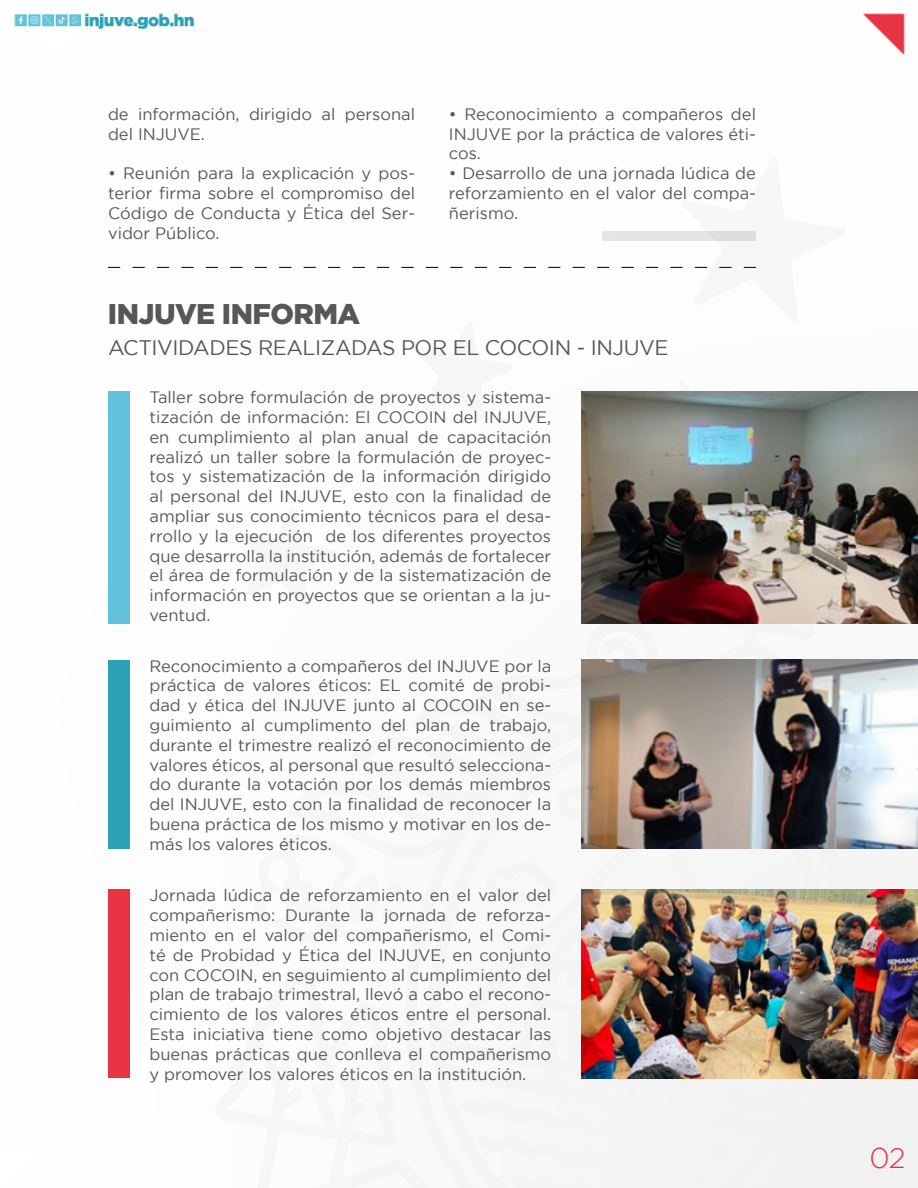
<style>
.page{position:relative;width:918px;height:1188px;background:#fff}
.page>*{position:absolute;margin:0;border:0;box-sizing:border-box;transform-origin:0 0}
.t1{font:900 28.5px "Gotham";letter-spacing:-.02em;color:#575756}
.t2{font:300 28.5px "Gotham";color:#e73443}
.t3{font:21px "Gotham";letter-spacing:-.02em;color:#575756}
.t4{font:16.5px/19.8px "Gotham";color:#575756;text-align:justify}
</style>
<div class="page">
<img style="left:14px;top:13px;width:904px;height:1175px">
<svg style="left:108px;top:267px;width:648px;height:1px"></svg>
<div style="left:602px;top:231px;width:154px;height:9px;background:#e4e4e4"></div>
<div style="left:108px;top:391px;width:22px;height:233px;background:#61c2da"></div>
<div style="left:108px;top:660px;width:22px;height:189px;background:#2da2b5"></div>
<div style="left:108px;top:889px;width:22px;height:189px;background:#e73443"></div>
<img style="left:581px;top:391px;width:337px;height:233px">
<img style="left:581px;top:660px;width:337px;height:189px">
<img style="left:581px;top:889px;width:337px;height:189px">
<p class="t4" style="left:108px;top:104px;width:309px">de información, dirigido al personal del INJUVE.</p>
<p class="t4" style="left:108px;top:163px;width:309px">• Reunión para la explicación y pos&shy;terior firma sobre el compromiso del Código de Conducta y Ética del Ser&shy;vidor Público.</p>
<p class="t4" style="left:449px;top:104px;width:309px">• Reconocimiento a compañeros del INJUVE por la práctica de valores éti&shy;cos.</p>
<p class="t4" style="left:449px;top:163px;width:309px">• Desarrollo de una jornada lúdica de reforzamiento en el valor del compa&shy;ñerismo.</p>
<h1 class="t1" style="left:108px;top:297px;width:254px">INJUVE INFORMA</h1>
<p class="t3" style="left:108px;top:336px;width:562px">ACTIVIDADES REALIZADAS POR EL COCOIN - INJUVE</p>
<p class="t4" style="left:149px;top:387px;width:403px">Taller sobre formulación de proyectos y sistema&shy;tización de información: El COCOIN del INJUVE, en cumplimiento al plan anual de capacitación realizó un taller sobre la formulación de proyec&shy;tos y sistematización de la información dirigido al personal del INJUVE, esto con la finalidad de ampliar sus conocimiento técnicos para el desa&shy;rrollo y la ejecución de los diferentes proyectos que desarrolla la institución, además de fortalecer el área de formulación y de la sistematización de información en proyectos que se orientan a la ju&shy;ventud.</p>
<p class="t4" style="left:149px;top:656px;width:403px">Reconocimiento a compañeros del INJUVE por la práctica de valores éticos: EL comité de probi&shy;dad y ética del INJUVE junto al COCOIN en se&shy;guimiento al cumplimento del plan de trabajo, durante el trimestre realizó el reconocimiento de valores éticos, al personal que resultó selecciona&shy;do durante la votación por los demás miembros del INJUVE, esto con la finalidad de reconocer la buena práctica de los mismo y motivar en los de&shy;más los valores éticos.</p>
<p class="t4" style="left:149px;top:885px;width:403px">Jornada lúdica de reforzamiento en el valor del compañerismo: Durante la jornada de reforza&shy;miento en el valor del compañerismo, el Comi&shy;té de Probidad y Ética del INJUVE, en conjunto con COCOIN, en seguimiento al cumplimiento del plan de trabajo trimestral, llevó a cabo el recono&shy;cimiento de los valores éticos entre el personal.<br>Esta iniciativa tiene como objetivo destacar las buenas prácticas que conlleva el compañerismo y promover los valores éticos en la institución.</p>
<h1 class="t2" style="left:869px;top:1143px;width:38px">02</h1>
</div>
